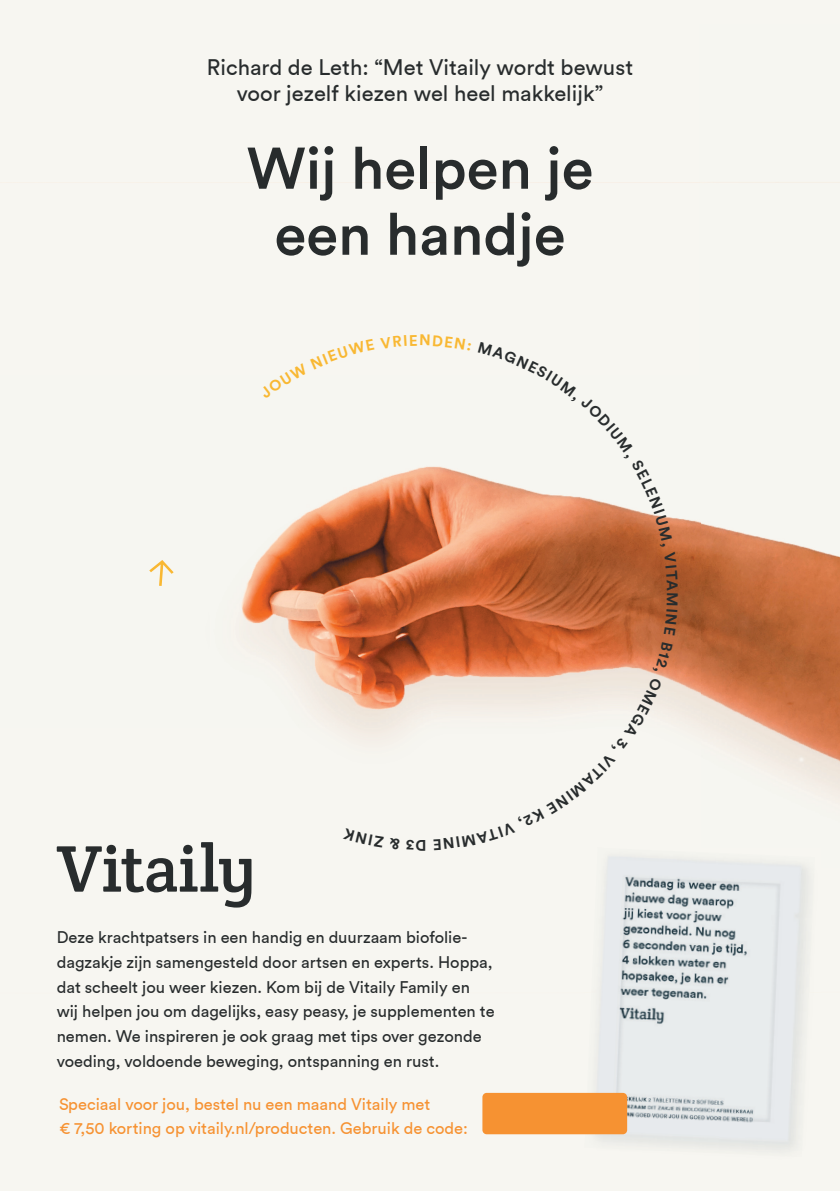
<style>
.page{position:relative;width:840px;height:1191px;background:#fff}
.page>*{position:absolute;margin:0;border:0;box-sizing:border-box;transform-origin:0 0}
.t1{font:500 58px/66px "Circular Std";color:#282c2d;text-align:center}
.t2{font:22px/26.4px "Circular Std";color:#282c2d;text-align:center}
.t3{font:16.4px/24.8px "Circular Std";color:#282c2d}
.t4{font:16.4px/24.8px "Circular Std";color:#f69232}
.t5{font:700 15px "Circular Std";color:#282c2d}
</style>
<div class="page">
<div style="left:0;top:0;width:839px;height:1191px;background:#f7f6f1"></div>
<img style="left:173px;top:182px;width:526px;height:546px">
<img style="left:699px;top:182px;width:140px;height:612px">
<img style="left:699px;top:728px;width:1px;height:66px">
<svg style="left:57px;top:842px;width:194px;height:65px"></svg>
<svg style="left:149px;top:560px;width:24px;height:26px"></svg>
<img style="left:584px;top:856px;width:225px;height:294px">
<div style="left:482px;top:1092px;width:144px;height:42px;background:#f69232;border-radius:4px"></div>
<svg style="left:259px;top:339px;width:115px;height:60px"></svg>
<svg style="left:380px;top:335px;width:91px;height:16px"></svg>
<svg style="left:477px;top:342px;width:200px;height:293px"></svg>
<svg style="left:652px;top:641px;width:20px;height:30px"></svg>
<svg style="left:433px;top:677px;width:229px;height:51px"></svg>
<h2 class="t2" style="left:207px;top:54px;width:427px">Richard de Leth: “Met Vitaily wordt bewust voor jezelf kiezen wel heel makkelijk”</h2>
<h1 class="t1" style="left:246px;top:136px;width:348px">Wij helpen je een handje</h1>
<p class="t5" style="left:426px;top:853px;width:12px;rotate:-180deg">D</p>
<p class="t3" style="left:57px;top:925px;width:439px">Deze krachtpatsers in een handig en duurzaam biofolie&shy;dagzakje zijn samengesteld door artsen en experts. Hoppa, dat scheelt jou weer kiezen. Kom bij de Vitaily Family en wij helpen jou om dagelijks, easy peasy, je supplementen te nemen. We inspireren je ook graag met tips over gezonde voeding, voldoende beweging, ontspanning en rust.</p>
<p class="t4" style="left:59px;top:1091px;width:410px">Speciaal voor jou, bestel nu een maand Vitaily met<br>€ 7,50 korting op vitaily.nl/producten. Gebruik de code:</p>
</div>
